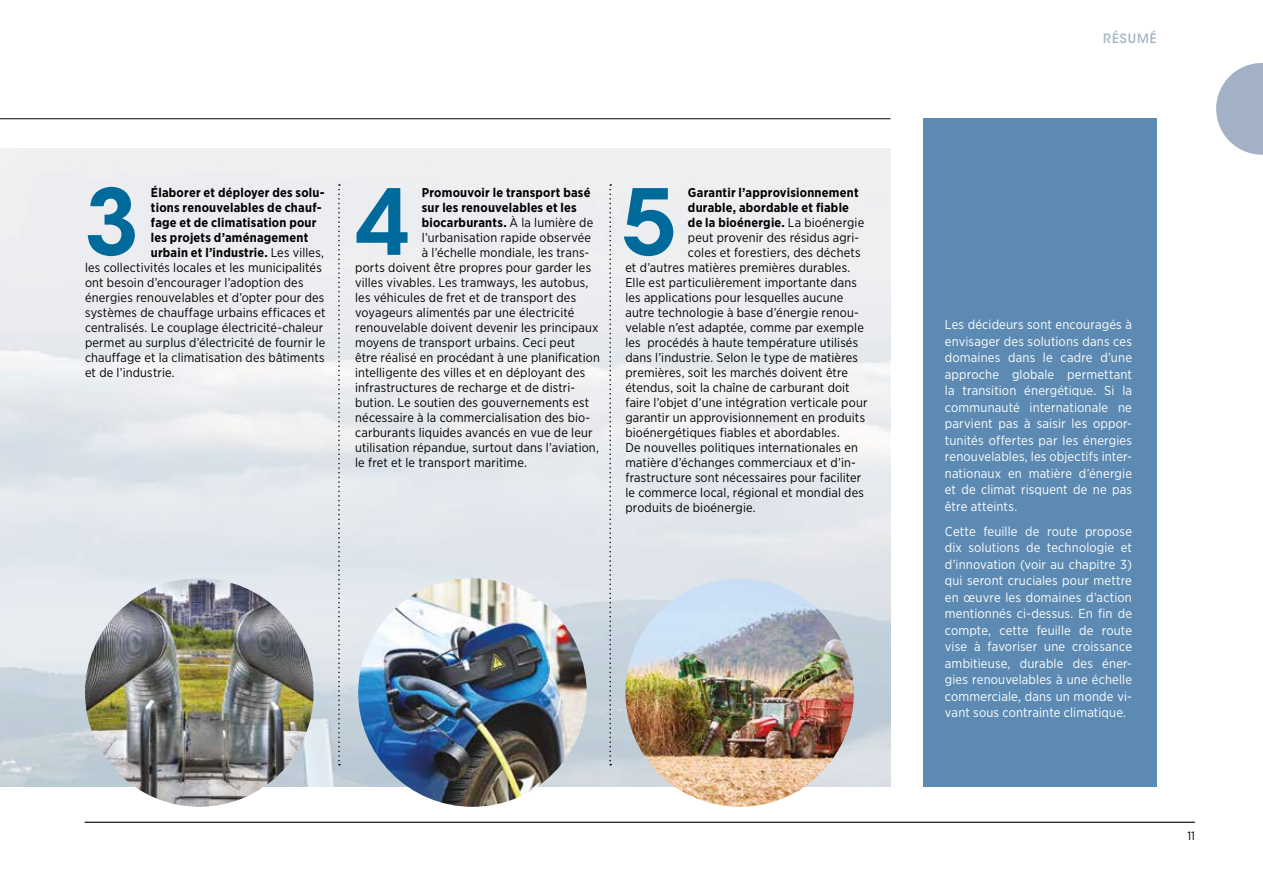
<style>
.page{position:relative;width:1263px;height:893px;background:#fff}
.page>*{position:absolute;margin:0;border:0;box-sizing:border-box;transform-origin:0 0}
.t1{font:600 90.15px "ITC Avant Garde Std";color:#006b9b}
.t2{font:13.05px/16.5px "Gotham Narrow";letter-spacing:.01em;color:#fff;text-align:justify}
.t3{font:12.75px "Gotham Narrow";letter-spacing:.01em;color:#000}
.t4{font:700 12.75px "Gotham Narrow";letter-spacing:.015em;color:#000}
.t5{font:500 12.75px "ITC Avant Garde Std";letter-spacing:.08em;color:#a2b1c5}
.t6{font:12px "Gotham Narrow";color:#000}
.s1{font-weight:400}
</style>
<div class="page">
<hr style="left:85px;top:822px;width:1110px;height:1px;background:#000">
<img style="left:0;top:149px;width:890px;height:638px">
<svg style="left:338px;top:184px;width:2px;height:581px"></svg>
<svg style="left:609px;top:184px;width:2px;height:581px"></svg>
<hr style="left:0;top:118px;width:890px;height:1px;background:#000">
<svg style="left:1216px;top:63px;width:47px;height:92px"></svg>
<img style="left:85px;top:578px;width:229px;height:229px;border-radius:114px">
<img style="left:358px;top:578px;width:229px;height:229px;border-radius:114px">
<img style="left:625px;top:578px;width:229px;height:229px;border-radius:114px">
<div style="left:923px;top:118px;width:234px;height:669px;background:#5c8ab3"></div>
<p class="t4" style="left:151px;top:185px;width:175px">Élaborer et déployer des solu-</p>
<p class="t4" style="left:151px;top:200px;width:172px">tions renouvelables de chauf-</p>
<p class="t4" style="left:151px;top:215px;width:167px">fage et de climatisation pour</p>
<p class="t4" style="left:151px;top:230px;width:159px">les projets d’aménagement</p>
<p class="t4" style="left:151px;top:245px;width:175px">urbain et l’industrie. <span class="s1">Les villes,</span></p>
<p class="t3" style="left:85px;top:260px;width:238px">les collectivités locales et les municipalités</p>
<p class="t3" style="left:85px;top:275px;width:220px">ont besoin d’encourager l’adoption des</p>
<p class="t3" style="left:85px;top:290px;width:241px">énergies renouvelables et d’opter pour des</p>
<p class="t3" style="left:85px;top:305px;width:242px">systèmes de chauffage urbains efficaces et</p>
<p class="t3" style="left:85px;top:320px;width:240px">centralisés. Le couplage électricité-chaleur</p>
<p class="t3" style="left:85px;top:335px;width:242px">permet au surplus d’électricité de fournir le</p>
<p class="t3" style="left:85px;top:350px;width:241px">chauffage et la climatisation des bâtiments</p>
<p class="t3" style="left:85px;top:365px;width:91px">et de l’industrie.</p>
<h1 class="t1" style="left:85px;top:165px;width:56px">3</h1>
<h1 class="t1" style="left:355px;top:165px;width:56px">4</h1>
<h1 class="t1" style="left:622px;top:165px;width:56px">5</h1>
<p class="t4" style="left:422px;top:185px;width:170px">Promouvoir le transport basé</p>
<p class="t4" style="left:422px;top:200px;width:156px">sur les renouvelables et les</p>
<p class="t4" style="left:422px;top:215px;width:173px">biocarburants. <span class="s1">À la lumière de</span></p>
<p class="t3" style="left:422px;top:230px;width:171px">l’urbanisation rapide observée</p>
<p class="t3" style="left:422px;top:245px;width:169px">à l’échelle mondiale, les trans-</p>
<p class="t3" style="left:355px;top:260px;width:237px">ports doivent être propres pour garder les</p>
<p class="t3" style="left:355px;top:275px;width:235px">villes vivables. Les tramways, les autobus,</p>
<p class="t3" style="left:355px;top:290px;width:222px">les véhicules de fret et de transport des</p>
<p class="t3" style="left:355px;top:305px;width:221px">voyageurs alimentés par une électricité</p>
<p class="t3" style="left:355px;top:320px;width:245px">renouvelable doivent devenir les principaux</p>
<p class="t3" style="left:355px;top:335px;width:221px">moyens de transport urbains. Ceci peut</p>
<p class="t3" style="left:355px;top:350px;width:246px">être réalisé en procédant à une planification</p>
<p class="t3" style="left:355px;top:365px;width:232px">intelligente des villes et en déployant des</p>
<p class="t3" style="left:355px;top:380px;width:222px">infrastructures de recharge et de distri-</p>
<p class="t3" style="left:355px;top:395px;width:236px">bution. Le soutien des gouvernements est</p>
<p class="t3" style="left:355px;top:410px;width:236px">nécessaire à la commercialisation des bio-</p>
<p class="t3" style="left:355px;top:425px;width:239px">carburants liquides avancés en vue de leur</p>
<p class="t3" style="left:355px;top:440px;width:245px">utilisation répandue, surtout dans l’aviation,</p>
<p class="t3" style="left:355px;top:455px;width:173px">le fret et le transport maritime.</p>
<p class="t4" style="left:688px;top:185px;width:172px">Garantir l’approvisionnement</p>
<p class="t4" style="left:688px;top:200px;width:163px">durable, abordable et fiable</p>
<p class="t4" style="left:688px;top:215px;width:178px">de la bioénergie. <span class="s1">La bioénergie</span></p>
<p class="t3" style="left:688px;top:230px;width:173px">peut provenir des résidus agri-</p>
<p class="t3" style="left:688px;top:245px;width:174px">coles et forestiers, des déchets</p>
<p class="t3" style="left:625px;top:260px;width:226px">et d’autres matières premières durables.</p>
<p class="t3" style="left:625px;top:275px;width:233px">Elle est particulièrement importante dans</p>
<p class="t3" style="left:625px;top:290px;width:219px">les applications pour lesquelles aucune</p>
<p class="t3" style="left:625px;top:305px;width:235px">autre technologie à base d’énergie renou-</p>
<p class="t3" style="left:625px;top:320px;width:240px">velable n’est adaptée, comme par exemple</p>
<p class="t3" style="left:625px;top:335px;width:234px">les procédés à haute température utilisés</p>
<p class="t3" style="left:625px;top:350px;width:234px">dans l’industrie. Selon le type de matières</p>
<p class="t3" style="left:625px;top:365px;width:224px">premières, soit les marchés doivent être</p>
<p class="t3" style="left:625px;top:380px;width:226px">étendus, soit la chaîne de carburant doit</p>
<p class="t3" style="left:625px;top:395px;width:244px">faire l’objet d’une intégration verticale pour</p>
<p class="t3" style="left:625px;top:410px;width:241px">garantir un approvisionnement en produits</p>
<p class="t3" style="left:625px;top:425px;width:216px">bioénergétiques fiables et abordables.</p>
<p class="t3" style="left:625px;top:440px;width:234px">De nouvelles politiques internationales en</p>
<p class="t3" style="left:625px;top:455px;width:232px">matière d’échanges commerciaux et d’in-</p>
<p class="t3" style="left:625px;top:470px;width:237px">frastructure sont nécessaires pour faciliter</p>
<p class="t3" style="left:625px;top:485px;width:240px">le commerce local, régional et mondial des</p>
<p class="t3" style="left:625px;top:500px;width:132px">produits de bioénergie.</p>
<p class="t5" style="left:1103px;top:30px;width:55px">RÉSUMÉ</p>
<p class="t2" style="left:945px;top:316px;width:189px">Les décideurs sont encouragés à envisager des solutions dans ces domaines dans le cadre d’une approche globale permettant la transition énergétique. Si la communauté internationale ne parvient pas à saisir les oppor&shy;tunités offertes par les énergies renouvelables, les objectifs inter&shy;nationaux en matière d’énergie et de climat risquent de ne pas être atteints.</p>
<p class="t2" style="left:945px;top:523px;width:189px">Cette feuille de route propose dix solutions de technologie et d’innovation (voir au chapitre 3) qui seront cruciales pour mettre en œuvre les domaines d’action mentionnés ci-dessus. En fin de compte, cette feuille de route vise à favoriser une croissance ambitieuse, durable des éner&shy;gies renouvelables à une échelle commerciale, dans un monde vi&shy;vant sous contrainte climatique.</p>
<p class="t6" style="left:1187px;top:828px;width:9px">11</p>
</div>
